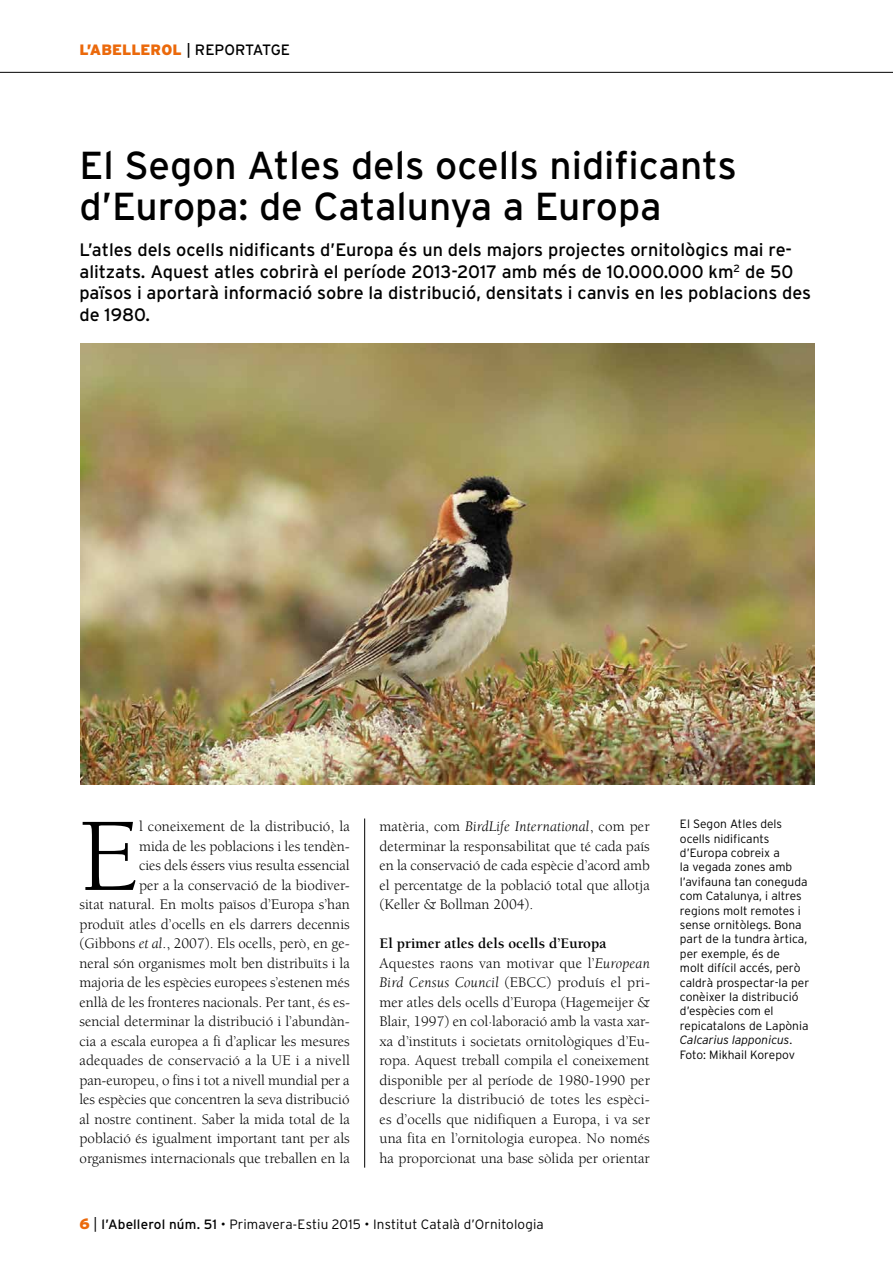
<style>
.page{position:relative;width:893px;height:1263px;background:#fff}
.page>*{position:absolute;margin:0;border:0;box-sizing:border-box;transform-origin:0 0}
.t1{font:107.1px "Berkeley Std";color:#000}
.t2{font:39px/40.5px "Interstate";color:#000}
.t3{font:18px/21.6px "Interstate";color:#000}
.t4{font:15px/19.5px "Berkeley Std";color:#000;text-align:right}
.t5{font:900 15px "Interstate";color:#eb690b}
.t6{font:300 13.5px "Interstate";letter-spacing:.01em;color:#000}
.t7{font:300 12px/14.4px "Interstate";color:#000}
.s1{font-weight:400;color:#000}
.s2{font-style:italic}
.s3{font-weight:700}
.s4{font-weight:900;font-size:15px;color:#eb690b}
.s5{font-size:15px}
.s6{font-weight:400}
</style>
<div class="page">
<hr style="left:0;top:72px;width:893px;height:1px;background:#000">
<hr style="left:364px;top:818px;width:1px;height:349px;background:#000">
<img style="left:80px;top:344px;width:734px;height:441px">
<p class="t5" style="left:80px;top:41px;width:212px">L’ABELLEROL <span class="s1">| REPORTATGE</span></p>
<h2 class="t2" style="left:80px;top:145px;width:659px">El Segon Atles dels ocells nidificants d’Europa: de Catalunya a Europa</h2>
<p class="t3" style="left:80px;top:239px;width:733px">L’atles dels ocells nidificants d’Europa és un dels majors projectes ornitològics mai re&shy;alitzats. Aquest atles cobrirà el període 2013-2017 amb més de 10.000.000 km<sup>2</sup> de 50 països i aportarà informació sobre la distribució, densitats i canvis en les poblacions des de 1980.</p>
<p class="t4" style="left:80px;top:817px;width:272px">l coneixement de la distribució, la<br>mida de les poblacions i les tendèn-<br>cies dels éssers vius resulta essencial<br>per a la conservació de la biodiver-<br>sitat natural. En molts països d’Europa s’han produït atles d’ocells en els darrers decennis (Gibbons <span class="s2">et al</span>., 2007). Els ocells, però, en ge&shy;neral són organismes molt ben distribuïts i la majoria de les espècies europees s’estenen més enllà de les fronteres nacionals. Per tant, és es&shy;sencial determinar la distribució i l’abundàn&shy;cia a escala europea a fi d’aplicar les mesures adequades de conservació a la UE i a nivell pan-europeu, o fins i tot a nivell mundial per a les espècies que concentren la seva distribució al nostre continent. Saber la mida total de la població és igualment important tant per als organismes internacionals que treballen en la</p>
<p class="t4" style="left:380px;top:817px;width:272px;text-align:justify">matèria, com <span class="s2">BirdLife International</span>, com per determinar la responsabilitat que té cada país en la conservació de cada espècie d’acord amb el percentatge de la població total que allotja (Keller &amp; Bollman 2004).</p>
<h1 class="t1" style="left:80px;top:799px;width:61px">E</h1>
<p class="t4" style="left:380px;top:934px;width:272px;text-align:left"><span class="s3">El primer atles dels ocells d’Europa </span>Aquestes raons van motivar que l’<span class="s2">European Bird Census Council</span> (EBCC) produís el pri&shy;mer atles dels ocells d’Europa (Hagemeijer &amp; Blair, 1997) en col·laboració amb la vasta xar&shy;xa d’instituts i societats ornitològiques d’Eu&shy;ropa. Aquest treball compila el coneixement disponible per al període de 1980-1990 per descriure la distribució de totes les espèci&shy;es d’ocells que nidifiquen a Europa, i va ser una fita en l’ornitologia europea. No només ha proporcionat una base sòlida per orientar</p>
<p class="t6" style="left:80px;top:1216px;width:466px"><span class="s4">6</span> <span class="s5">|</span> <span class="s6">l’Abellerol núm. 51</span> • Primavera-Estiu 2015 • Institut Català d’Ornitologia</p>
<p class="t7" style="left:680px;top:817px;width:131px">El Segon Atles dels ocells nidificants d’Europa cobreix a<br>la vegada zones amb l’avifauna tan coneguda com Catalunya, i altres regions molt remotes i sense ornitòlegs. Bona part de la tundra àrtica, per exemple, és de<br>molt difícil accés, però caldrà prospectar-la per conèixer la distribució d’espècies com el repicatalons de Lapònia<br><span class="s2">Calcarius lapponicus</span>.<br>Foto: Mikhail Korepov</p>
</div>
